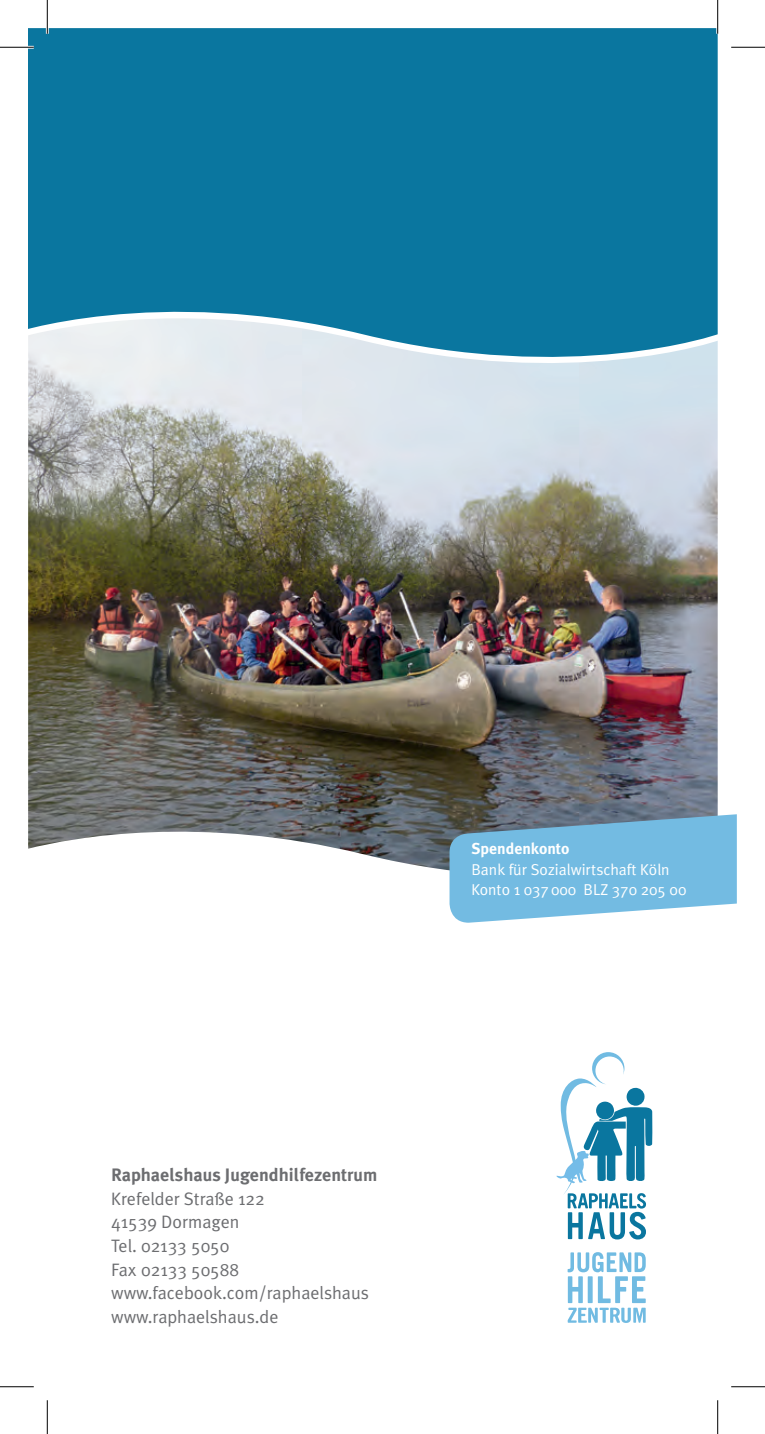
<style>
.page{position:relative;width:765px;height:1434px;background:#fff}
.page>*{position:absolute;margin:0;border:0;box-sizing:border-box;transform-origin:0 0}
.t1{font:18px/23.6px "Meta Plus Normal";color:#6c6d70}
.t2{font:700 18px "Meta Plus";color:#6c6d70}
.t3{font:15.75px/20.2px "Meta Plus Normal";color:#fff}
.t4{font:700 15.75px "Meta Plus";color:#fff}
</style>
<div class="page">
<img style="left:28px;top:385px;width:689px;height:486px">
<svg style="left:28px;top:28px;width:689px;height:357px;background:#2986aa"></svg>
<svg style="left:567px;top:1252px;width:78px;height:71px"></svg>
<svg style="left:556px;top:1052px;width:96px;height:187px"></svg>
<svg style="left:449px;top:814px;width:287px;height:109px;background:#7db8d8"></svg>
<hr style="left:0;top:46px;width:34px;height:3px;background:#fff">
<hr style="left:46px;top:0;width:3px;height:34px;background:#fff">
<hr style="left:716px;top:0;width:2px;height:34px;background:#fff">
<hr style="left:0;top:47px;width:34px;height:1px;background:#000">
<hr style="left:730px;top:47px;width:34px;height:1px;background:#000">
<hr style="left:0;top:1386px;width:34px;height:1px;background:#000">
<hr style="left:730px;top:1386px;width:34px;height:1px;background:#000">
<hr style="left:47px;top:0;width:1px;height:34px;background:#000">
<hr style="left:47px;top:1400px;width:1px;height:34px;background:#000">
<hr style="left:717px;top:0;width:1px;height:34px;background:#000">
<hr style="left:717px;top:1400px;width:1px;height:34px;background:#000">
<p class="t4" style="left:471px;top:840px;width:99px">Spendenkonto</p>
<p class="t3" style="left:471px;top:859px;width:216px">Bank für Sozialwirtschaft Köln<br>Konto 1 037 000 BLZ 370 205 00</p>
<p class="t2" style="left:111px;top:1164px;width:267px">Raphaelshaus Jugendhilfezentrum</p>
<p class="t1" style="left:111px;top:1186px;width:259px">Krefelder Straße 122<br>41539 Dormagen<br>Tel. 02133 5050<br>Fax 02133 50588 www.facebook.com/raphaelshaus www.raphaelshaus.de</p>
</div>
